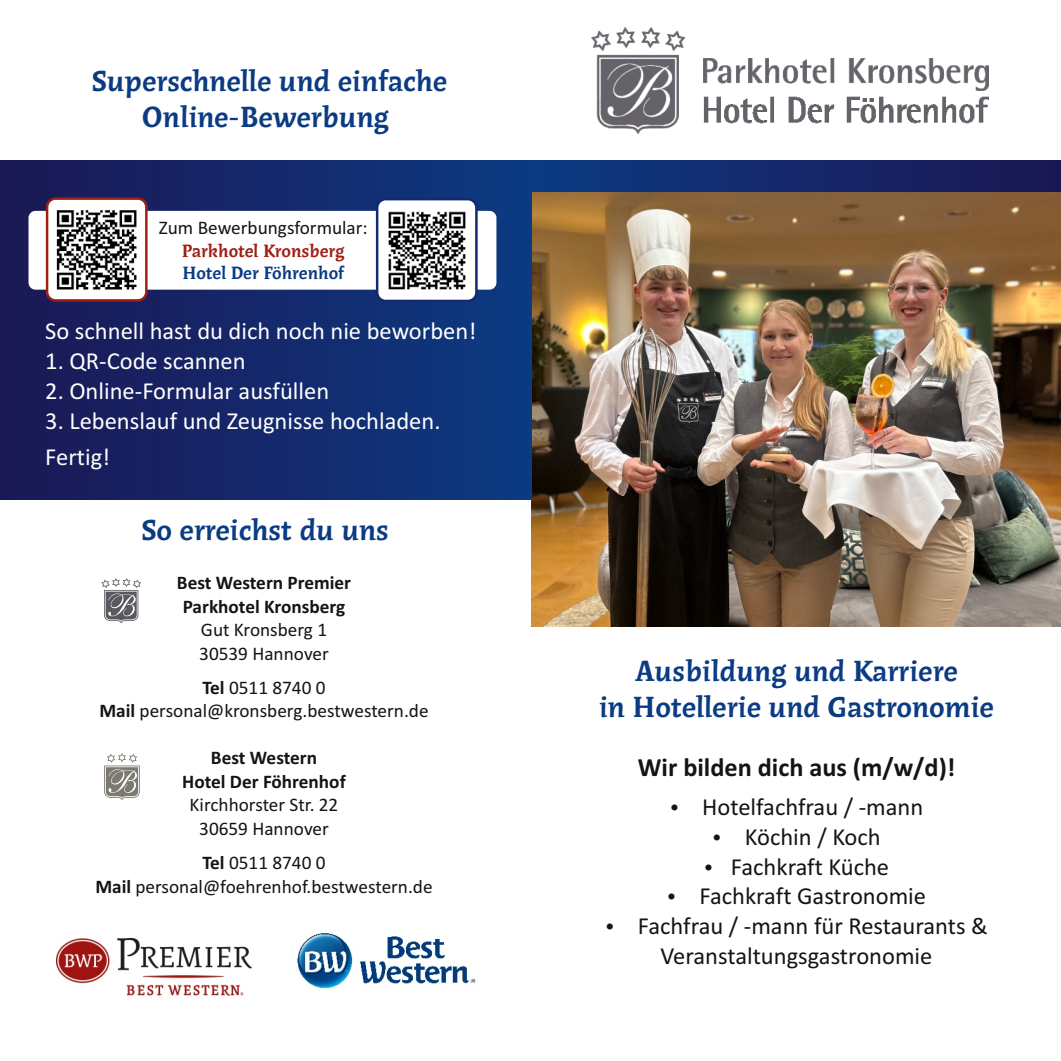
<style>
.page{position:relative;width:1061px;height:1061px;background:#fff}
.page>*{position:absolute;margin:0;border:0;box-sizing:border-box;transform-origin:0 0}
.t1{font:700 31.5px/35.7px "Rayuela Negra";color:#0a3b83;text-align:center}
.t2{font:700 26.25px "Calibri";color:#131413}
.t3{font:24.5px "Calibri";color:#131413}
.t4{font:24.5px/36.4px "Calibri";color:#fff}
.t5{font:19.25px/23.4px "Calibri";color:#131413;text-align:center}
.t6{font:700 19.25px/23.4px "Calibri";color:#131413;text-align:center}
.t7{font:700 19.25px "Rayuela Negra";letter-spacing:-.01em;color:#a11e14}
.t8{font:700 19.25px "Rayuela Negra";color:#0a3b83}
.s1{font-weight:700}
</style>
<div class="page">
<img style="left:591px;top:27px;width:95px;height:106px">
<img style="left:703px;top:59px;width:285px;height:32px">
<img style="left:703px;top:96px;width:285px;height:28px">
<img style="left:531px;top:192px;width:529px;height:434px">
<div style="left:531px;top:161px;width:529px;height:31px;background:linear-gradient(to right,#0c3a83,#1c1752)"></div>
<div style="left:0;top:161px;width:531px;height:338px;background:linear-gradient(to right,#1c1854,#0c3a82)"></div>
<svg style="left:104px;top:753px;width:36px;height:47px"></svg>
<img style="left:297px;top:932px;width:179px;height:57px">
<img style="left:56px;top:938px;width:195px;height:58px">
<div style="left:29px;top:211px;width:467px;height:79px;background:#fff;border-radius:7px"></div>
<div style="left:376px;top:198px;width:101px;height:104px;background:#fff;border:2px solid #14296c;border-radius:8px"></div>
<div style="left:46px;top:197px;width:102px;height:104px;background:#fff;border:2px solid #a11e14;border-radius:8px"></div>
<img style="left:388px;top:211px;width:78px;height:79px">
<img style="left:56px;top:210px;width:81px;height:80px">
<svg style="left:101px;top:578px;width:40px;height:45px"></svg>
<h1 class="t1" style="left:91px;top:65px;width:358px">Superschnelle und einfache<br>Online-Bewerbung</h1>
<p class="t5" style="left:159px;top:218px;width:210px">Zum Bewerbungsformular:</p>
<p class="t7" style="left:182px;top:242px;width:164px">Parkhotel Kronsberg</p>
<p class="t8" style="left:182px;top:264px;width:163px">Hotel Der Föhrenhof</p>
<p class="t4" style="left:45px;top:314px;width:432px">So schnell hast du dich noch nie beworben!</p>
<p class="t4" style="left:45px;top:344px;width:202px">1. QR-Code scannen</p>
<p class="t4" style="left:45px;top:374px;width:285px">2. Online-Formular ausfüllen</p>
<p class="t4" style="left:45px;top:404px;width:397px">3. Lebenslauf und Zeugnisse hochladen.<br>Fertig!</p>
<h1 class="t1" style="left:141px;top:514px;width:250px">So erreichst du uns</h1>
<p class="t6" style="left:177px;top:572px;width:176px">Best Western Premier<br>Parkhotel Kronsberg</p>
<p class="t5" style="left:199px;top:619px;width:131px;text-align:left">Gut Kronsberg 1<br>30539 Hannover</p>
<p class="t5" style="left:99px;top:677px;width:331px"><span class="s1">Tel</span> 0511 8740 0<br><span class="s1">Mail</span> personal@kronsberg.bestwestern.de</p>
<p class="t6" style="left:182px;top:748px;width:165px">Best Western<br>Hotel Der Föhrenhof</p>
<p class="t5" style="left:190px;top:795px;width:150px">Kirchhorster Str. 22<br>30659 Hannover</p>
<p class="t5" style="left:95px;top:852px;width:339px"><span class="s1">Tel</span> 0511 8740 0<br><span class="s1">Mail</span> personal@foehrenhof.bestwestern.de</p>
<h1 class="t1" style="left:599px;top:655px;width:396px">Ausbildung und Karriere<br>in Hotellerie und Gastronomie</h1>
<h2 class="t2" style="left:638px;top:756px;width:319px">Wir bilden dich aus (m/w/d)!</h2>
<p class="t3" style="left:702px;top:796px;width:222px">Hotelfachfrau / -mann</p>
<p class="t3" style="left:745px;top:826px;width:137px">Köchin / Koch</p>
<p class="t3" style="left:731px;top:856px;width:160px">Fachkraft Küche</p>
<p class="t3" style="left:699px;top:886px;width:228px">Fachkraft Gastronomie</p>
<p class="t3" style="left:637px;top:916px;width:351px">Fachfrau / -mann für Restaurants &amp;</p>
<p class="t3" style="left:660px;top:946px;width:273px">Veranstaltungsgastronomie</p>
</div>
